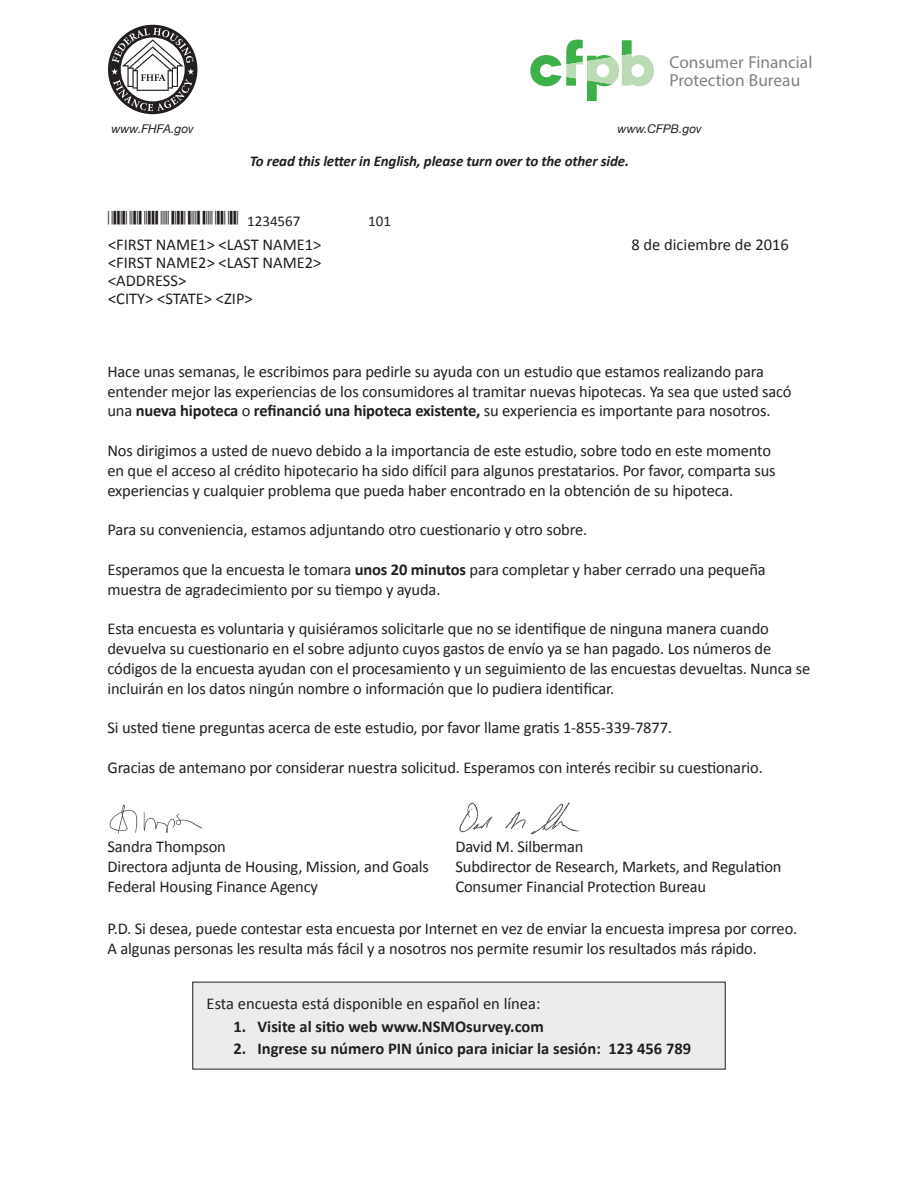
<style>
.page{position:relative;width:918px;height:1188px;background:#fff}
.page>*{position:absolute;margin:0;border:0;box-sizing:border-box;transform-origin:0 0}
.t1{font:500 17.4px/17.5px "Avenir Next";color:#808285}
.t2{font:16.5px/19.8px "Calibri";letter-spacing:-.01em;color:#231f20}
.t3{font:700 16.5px "Calibri";color:#231f20}
.t4{font:italic 700 15px "Calibri";letter-spacing:-.01em;color:#231f20}
.t5{font:15px "ID Automation C39 XS";color:#231f20}
.t6{font:15px "Calibri";color:#231f20}
.t7{font:italic 12px "Helvetica Neue";color:#231f20}
.s1{font-family:"Calibri"}
.s2{font-weight:700}
</style>
<div class="page">
<svg style="left:108px;top:25px;width:89px;height:89px"></svg>
<svg style="left:530px;top:40px;width:124px;height:61px"></svg>
<img style="left:109px;top:804px;width:94px;height:30px">
<img style="left:459px;top:802px;width:120px;height:33px">
<div style="left:193px;top:982px;width:532px;height:87px;background:#ececee"></div>
<p class="t1" style="left:669px;top:53px;width:144px">Consumer Financial<br>Protection Bureau</p>
<p class="t7" style="left:111px;top:120px;width:84px">www.FHFA.gov</p>
<p class="t7" style="left:618px;top:120px;width:86px">www.CFPB.gov</p>
<p class="t4" style="left:250px;top:151px;width:381px">To read this letter in English, please turn over to the other side.</p>
<p class="t5" style="left:108px;top:206px;width:194px">*1234567* <span class="s1">1234567</span></p>
<p class="t6" style="left:368px;top:211px;width:24px">101</p>
<p class="t2" style="left:108px;top:235px;width:215px">&lt;FIRST NAME1&gt; &lt;LAST NAME1&gt;</p>
<p class="t2" style="left:631px;top:235px;width:159px">8 de diciembre de 2016</p>
<p class="t2" style="left:108px;top:254px;width:215px;line-height:18px">&lt;FIRST NAME2&gt; &lt;LAST NAME2&gt; &lt;ADDRESS&gt;<br>&lt;CITY&gt; &lt;STATE&gt; &lt;ZIP&gt;</p>
<p class="t2" style="left:107px;top:362px;width:685px">Hace unas semanas, le escribimos para pedirle su ayuda con un estudio que estamos realizando para entender mejor las experiencias de los consumidores al tramitar nuevas hipotecas. Ya sea que usted sacó una <span class="s2">nueva hipoteca</span> o <span class="s2">refinanció una hipoteca existente,</span> su experiencia es importante para nosotros.</p>
<p class="t2" style="left:107px;top:441px;width:670px">Nos dirigimos a usted de nuevo debido a la importancia de este estudio, sobre todo en este momento en que el acceso al crédito hipotecario ha sido difícil para algunos prestatarios. Por favor, comparta sus experiencias y cualquier problema que pueda haber encontrado en la obtención de su hipoteca.</p>
<p class="t2" style="left:107px;top:520px;width:481px">Para su conveniencia, estamos adjuntando otro cuestionario y otro sobre.</p>
<p class="t2" style="left:107px;top:560px;width:660px">Esperamos que la encuesta le tomara <span class="s2">unos 20 minutos</span> para completar y haber cerrado una pequeña muestra de agradecimiento por su tiempo y ayuda.</p>
<p class="t2" style="left:107px;top:619px;width:704px">Esta encuesta es voluntaria y quisiéramos solicitarle que no se identifique de ninguna manera cuando devuelva su cuestionario en el sobre adjunto cuyos gastos de envío ya se han pagado. Los números de códigos de la encuesta ayudan con el procesamiento y un seguimiento de las encuestas devueltas. Nunca se incluirán en los datos ningún nombre o información que lo pudiera identificar.</p>
<p class="t2" style="left:107px;top:718px;width:566px">Si usted tiene preguntas acerca de este estudio, por favor llame gratis 1-855-339-7877.</p>
<p class="t2" style="left:107px;top:758px;width:657px">Gracias de antemano por considerar nuestra solicitud. Esperamos con interés recibir su cuestionario.</p>
<p class="t2" style="left:107px;top:837px;width:120px">Sandra Thompson</p>
<p class="t2" style="left:455px;top:837px;width:130px">David M. Silberman</p>
<p class="t2" style="left:107px;top:857px;width:323px">Directora adjunta de Housing, Mission, and Goals</p>
<p class="t2" style="left:455px;top:857px;width:328px">Subdirector de Research, Markets, and Regulation</p>
<p class="t2" style="left:107px;top:876px;width:212px">Federal Housing Finance Agency</p>
<p class="t2" style="left:455px;top:876px;width:252px">Consumer Financial Protection Bureau</p>
<p class="t2" style="left:107px;top:919px;width:691px">P.D. Si desea, puede contestar esta encuesta por Internet en vez de enviar la encuesta impresa por correo.<br>A algunas personas les resulta más fácil y a nosotros nos permite resumir los resultados más rápido.</p>
<p class="t2" style="left:207px;top:994px;width:335px">Esta encuesta está disponible en español en línea:</p>
<p class="t3" style="left:234px;top:1016px;width:312px">1. Visite al sitio web www.NSMOsurvey.com</p>
<p class="t3" style="left:234px;top:1038px;width:459px">2. Ingrese su número PIN único para iniciar la sesión: 123 456 789</p>
</div>
